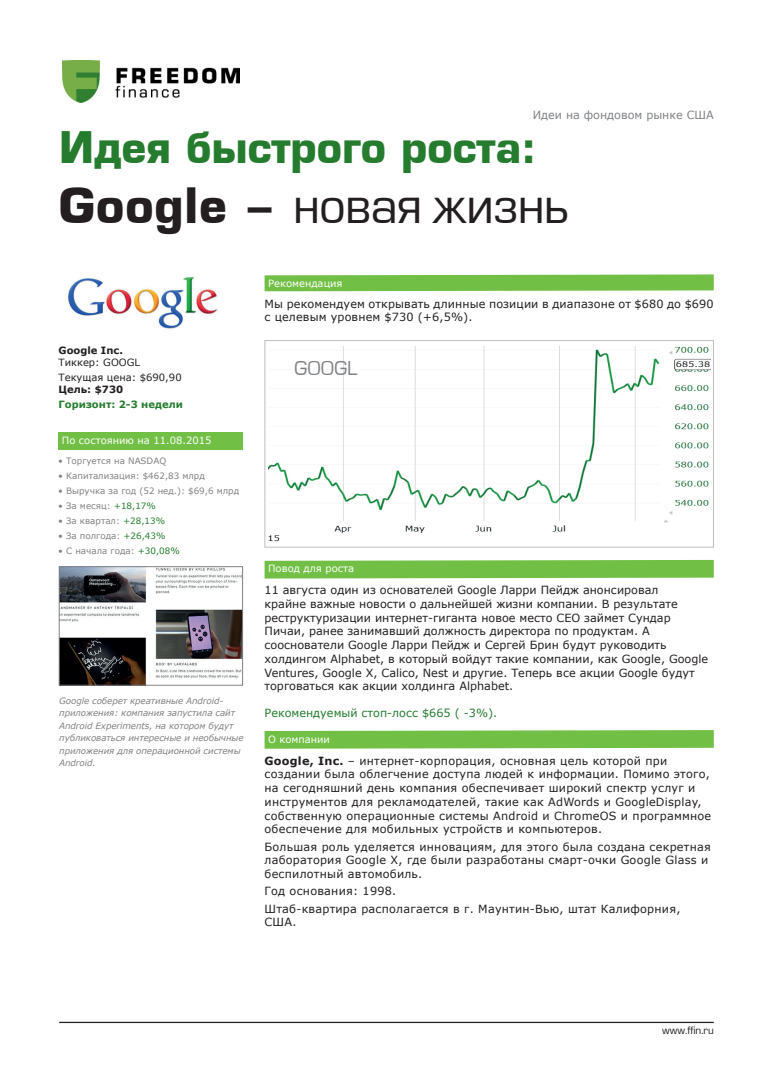
<style>
.page{position:relative;width:773px;height:1081px;background:#fff}
.page>*{position:absolute;margin:0;border:0;box-sizing:border-box;transform-origin:0 0}
.t1{font:47.5px "Europe Normal";letter-spacing:-.02em;color:#231f20}
.t2{font:700 42.5px "Europe";color:#257c2e}
.t3{font:18.75px "Europe Normal";color:#808285}
.t4{font:11.25px/13.8px "Verdana";letter-spacing:.02em;color:#231f20}
.t5{font:11.25px/13.8px "Verdana";color:#231f20}
.t6{font:11.25px "Verdana";color:#257c2e}
.t7{font:11.25px "Verdana";color:#808285}
.t8{font:10px "Verdana";color:#fff}
.t9{font:10px/15px "Verdana";color:#231f20}
.t10{font:700 10px "Verdana";color:#231f20}
.t11{font:700 10px "Verdana";color:#257c2e}
.t12{font:10px "Europe Normal";color:#231f20}
.t13{font:italic 8.75px/12.5px "Verdana";letter-spacing:-.01em;color:#808285}
.t14{font:8.75px "Verdana";color:#808285}
.s1{font-family:"Europe";font-weight:700}
.s2{color:#257c2e}
.s3{font-weight:700}
</style>
<div class="page">
<hr style="left:59px;top:1022px;width:654px;height:1px;background:#231f20">
<div style="left:58px;top:432px;width:184px;height:18px;background:#71bf44"></div>
<div style="left:264px;top:560px;width:449px;height:18px;background:#71bf44"></div>
<svg style="left:264px;top:274px;width:449px;height:17px;background:#7ac350"></svg>
<svg style="left:264px;top:730px;width:449px;height:19px;background:#7ac350"></svg>
<img style="left:268px;top:346px;width:442px;height:195px">
<div style="left:264px;top:340px;width:449px;height:207px;border:1px solid #bcbdc0"></div>
<img style="left:61px;top:568px;width:180px;height:115px">
<div style="left:59px;top:566px;width:184px;height:119px;border:1px solid #808285"></div>
<img style="left:68px;top:276px;width:150px;height:53px">
<img style="left:62px;top:60px;width:178px;height:43px">
<p class="t7" style="left:532px;top:107px;width:183px">Идеи на фондовом рынке США</p>
<h2 class="t2" style="left:59px;top:122px;width:479px">Идея быстрого роста:</h2>
<h1 class="t1" style="left:59px;top:181px;width:512px"><span class="s1">Google -</span> новая жизнь</h1>
<p class="t8" style="left:268px;top:276px;width:76px">Рекомендация</p>
<p class="t10" style="left:59px;top:343px;width:66px">Google Inc.</p>
<p class="t9" style="left:59px;top:354px;width:125px">Тиккер: GOOGL<br>Текущая цена: $690,90</p>
<p class="t10" style="left:59px;top:382px;width:66px">Цель: $730</p>
<p class="t11" style="left:59px;top:397px;width:126px">Горизонт: 2-3 недели</p>
<p class="t8" style="left:62px;top:433px;width:151px">По состоянию на 11.08.2015</p>
<p class="t14" style="left:58px;top:455px;width:109px">• Торгуется на NASDAQ</p>
<p class="t14" style="left:58px;top:470px;width:148px">• Капитализация: $462,83 млрд</p>
<p class="t14" style="left:58px;top:485px;width:182px">• Выручка за год (52 нед.): $69,6 млрд</p>
<p class="t14" style="left:58px;top:500px;width:99px">• За месяц: <span class="s2">+18,17%</span></p>
<p class="t14" style="left:58px;top:515px;width:108px">• За квартал: <span class="s2">+28,13%</span></p>
<p class="t14" style="left:58px;top:530px;width:109px">• За полгода: <span class="s2">+26,43%</span></p>
<p class="t14" style="left:58px;top:545px;width:123px">• С начала года: <span class="s2">+30,08%</span></p>
<p class="t13" style="left:59px;top:694px;width:186px">Google соберет креативные Android&shy;приложения: компания запустила сайт Android Experiments, на котором будут публиковаться интересные и необычные приложения для операционной системы Android.</p>
<p class="t4" style="left:264px;top:297px;width:450px">Мы рекомендуем открывать длинные позиции в диапазоне от $680 до $690 с целевым уровнем $730 (+6,5%).</p>
<h3 class="t3" style="left:294px;top:359px;width:65px">GOOGL</h3>
<p class="t8" style="left:268px;top:562px;width:87px">Повод для роста</p>
<p class="t5" style="left:264px;top:583px;width:445px">11 августа один из основателей Google Ларри Пейдж анонсировал<br>крайне важные новости о дальнейшей жизни компании. В результате реструктуризации интернет-гиганта новое место CEO займет Сундар Пичаи, ранее занимавший должность директора по продуктам. А сооснователи Google Ларри Пейдж и Сергей Брин будут руководить холдингом Alphabet, в который войдут такие компании, как Google, Google Ventures, Google X, Calico, Nest и другие. Теперь все акции Google будут торговаться как акции холдинга Alphabet.</p>
<p class="t6" style="left:264px;top:704px;width:234px">Рекомендуемый стоп-лосс $665 ( -3%).</p>
<p class="t8" style="left:268px;top:732px;width:63px">О компании</p>
<p class="t4" style="left:264px;top:753px;width:448px"><span class="s3">Google, Inc.</span> – интернет-корпорация, основная цель которой при создании была облегчение доступа людей к информации. Помимо этого, на сегодняшний день компания обеспечивает широкий спектр услуг и инструментов для рекламодателей, такие как AdWords и GoogleDisplay, собственную операционные системы Android и ChromeOS и программное обеспечение для мобильных устройств и компьютеров.</p>
<p class="t4" style="left:264px;top:839px;width:447px">Большая роль уделяется инновациям, для этого была создана секретная лаборатория Google X, где были разработаны смарт-очки Google Glass и беспилотный автомобиль.</p>
<p class="t4" style="left:264px;top:882px;width:417px;line-height:17.2px">Год основания: 1998.<br>Штаб-квартира располагается в г. Маунтин-Вью, штат Калифорния,</p>
<p class="t4" style="left:264px;top:915px;width:33px">США.</p>
<p class="t12" style="left:662px;top:1025px;width:53px">www.ffin.ru</p>
</div>
